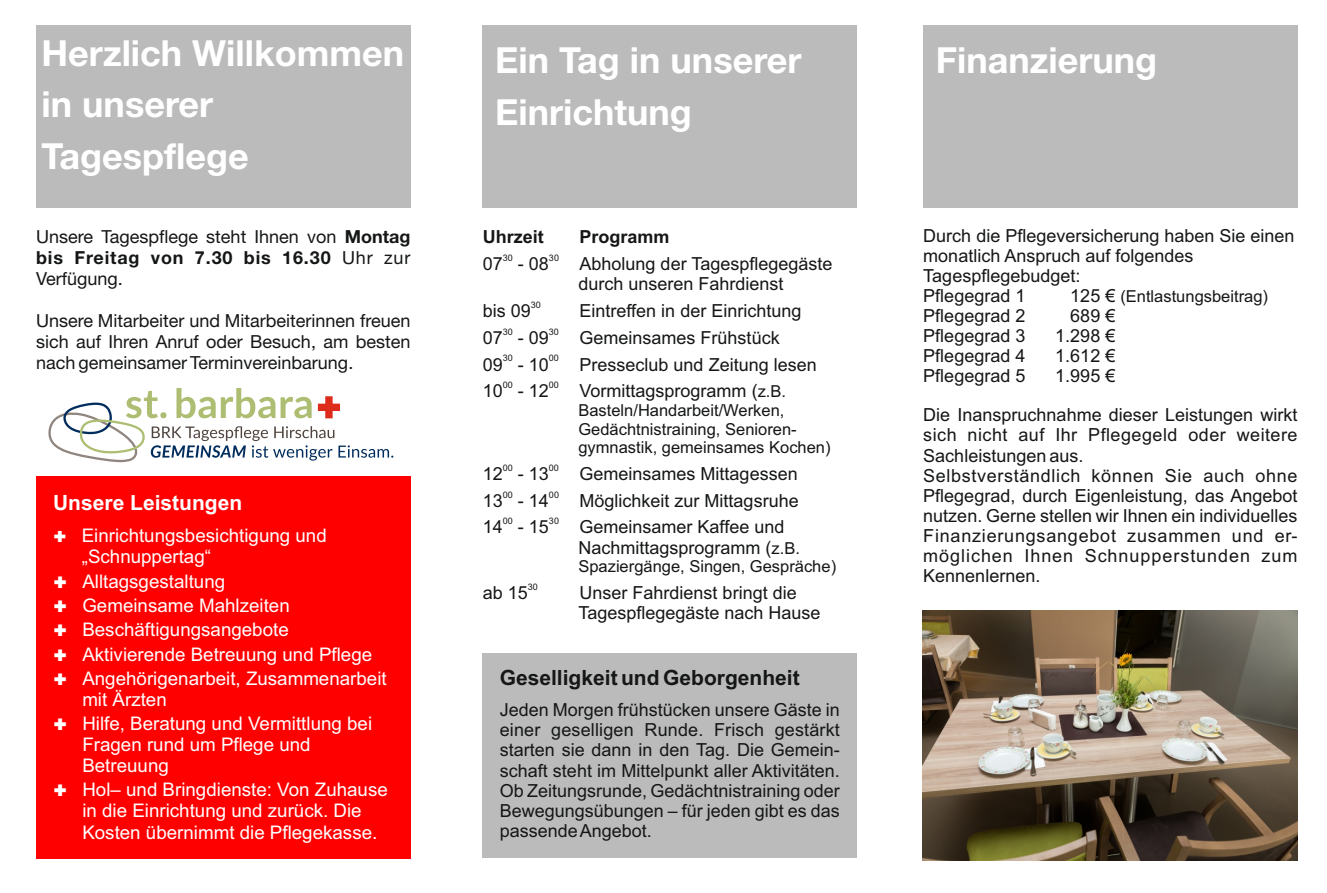
<style>
.page{position:relative;width:1327px;height:893px;background:#fff}
.page>*{position:absolute;margin:0;border:0;box-sizing:border-box;transform-origin:0 0}
.t1{font:700 36px/51.3px "Helvetica Neue LT";color:#fff}
.t2{font:700 21px "Arial";color:#151616}
.t3{font:700 21px "Arial";color:#fff}
.t4{font:18.75px/21px "Arial";color:#fff}
.t5{font:18px/20.1px "Arial";color:#151616}
.t6{font:18px/21px "Helvetica Neue LT";color:#151616;text-align:justify}
.t7{font:700 18px "Arial";color:#151616}
.t8{font:16.5px/18.5px "Arial";color:#151616}
.t9{font:9px "Arial";color:#151616}
.s1{font-weight:700}
.s2{font-size:19.5px}
.s3{font-size:16.5px}
.s4{font-size:18px}
</style>
<div class="page">
<div style="left:483px;top:654px;width:374px;height:204px;background:#bbbbbc"></div>
<div style="left:923px;top:26px;width:374px;height:182px;background:#bbbbbc"></div>
<div style="left:483px;top:26px;width:374px;height:182px;background:#bbbbbc"></div>
<div style="left:36px;top:26px;width:374px;height:182px;background:#bbbbbc"></div>
<div style="left:36px;top:476px;width:374px;height:383px;background:#f00"></div>
<svg style="left:48px;top:388px;width:345px;height:75px"></svg>
<img style="left:923px;top:610px;width:374px;height:250px">
<h1 class="t1" style="left:42px;top:31px;width:364px">Herzlich Willkommen in unserer<br>Tagespflege</h1>
<p class="t6" style="left:36px;top:228px;width:376px">Unsere Tagespflege steht Ihnen von <span class="s1">Montag bis Freitag von 7.30 bis 16.30</span> Uhr zur Verfügung.</p>
<p class="t6" style="left:36px;top:312px;width:376px">Unsere Mitarbeiter und Mitarbeiterinnen freuen sich auf Ihren Anruf oder Besuch, am besten nach gemeinsamer Terminvereinbarung.</p>
<p class="t3" style="left:53px;top:495px;width:191px">Unsere Leistungen</p>
<p class="t4" style="left:82px;top:527px;width:246px">Einrichtungsbesichtigung und „Schnuppertag“</p>
<p class="t4" style="left:82px;top:572px;width:144px">Alltagsgestaltung</p>
<p class="t4" style="left:82px;top:597px;width:209px">Gemeinsame Mahlzeiten</p>
<p class="t4" style="left:82px;top:645px;width:291px">Aktivierende Betreuung und Pflege</p>
<p class="t4" style="left:82px;top:621px;width:208px">Beschäftigungsangebote</p>
<p class="t4" style="left:82px;top:670px;width:306px">Angehörigenarbeit, Zusammenarbeit mit Ärzten</p>
<p class="t4" style="left:82px;top:715px;width:291px">Hilfe, Beratung und Vermittlung bei<br>Fragen rund um Pflege und<br>Betreuung</p>
<p class="t4" style="left:82px;top:781px;width:307px">Hol– und Bringdienste: Von Zuhause in die Einrichtung und zurück. Die<br>Kosten übernimmt die Pflegekasse<span class="s2">.</span></p>
<h1 class="t1" style="left:495px;top:38px;width:308px">Ein Tag in unserer</h1>
<h1 class="t1" style="left:936px;top:38px;width:223px">Finanzierung</h1>
<h1 class="t1" style="left:495px;top:89px;width:198px">Einrichtung</h1>
<p class="t7" style="left:483px;top:229px;width:63px">Uhrzeit</p>
<p class="t7" style="left:579px;top:229px;width:92px">Programm</p>
<p class="t9" style="left:503px;top:254px;width:12px">30</p>
<p class="t9" style="left:549px;top:254px;width:12px">30</p>
<p class="t5" style="left:483px;top:255px;width:68px">07 - 08</p>
<p class="t5" style="left:578px;top:255px;width:256px">Abholung der Tagespflegegäste durch unseren Fahrdienst</p>
<p class="t9" style="left:531px;top:301px;width:12px">30</p>
<p class="t5" style="left:483px;top:302px;width:50px">bis 09</p>
<p class="t5" style="left:579px;top:302px;width:223px">Eintreffen in der Einrichtung</p>
<p class="t9" style="left:503px;top:328px;width:12px">30</p>
<p class="t9" style="left:549px;top:328px;width:12px">30</p>
<p class="t5" style="left:483px;top:329px;width:68px">07 - 09</p>
<p class="t5" style="left:579px;top:329px;width:202px">Gemeinsames Frühstück</p>
<p class="t9" style="left:503px;top:355px;width:12px">30</p>
<p class="t9" style="left:549px;top:355px;width:12px">00</p>
<p class="t5" style="left:483px;top:356px;width:68px">09 - 10</p>
<p class="t5" style="left:579px;top:356px;width:239px">Presseclub und Zeitung lesen</p>
<p class="t9" style="left:503px;top:382px;width:12px">00</p>
<p class="t9" style="left:549px;top:382px;width:12px">00</p>
<p class="t5" style="left:483px;top:383px;width:68px">10 - 12</p>
<p class="t5" style="left:579px;top:383px;width:208px">Vormittagsprogramm (<span class="s3">z.B.</span></p>
<p class="t8" style="left:578px;top:403px;width:254px">Basteln/Handarbeit/Werken,<br>Gedächtnistraining, Senioren&shy;gymnastik, gemeinsames Kochen)</p>
<p class="t9" style="left:503px;top:464px;width:12px">00</p>
<p class="t9" style="left:549px;top:464px;width:12px">00</p>
<p class="t5" style="left:483px;top:465px;width:68px">12 - 13</p>
<p class="t5" style="left:579px;top:465px;width:220px">Gemeinsames Mittagessen</p>
<p class="t9" style="left:503px;top:491px;width:12px">00</p>
<p class="t9" style="left:549px;top:491px;width:12px">00</p>
<p class="t5" style="left:483px;top:492px;width:68px">13 - 14</p>
<p class="t5" style="left:579px;top:492px;width:221px">Möglichkeit zur Mittagsruhe</p>
<p class="t9" style="left:503px;top:518px;width:12px">00</p>
<p class="t9" style="left:549px;top:518px;width:12px">30</p>
<p class="t5" style="left:483px;top:519px;width:68px">14 - 15</p>
<p class="t5" style="left:578px;top:519px;width:223px">Gemeinsamer Kaffee und<br>Nachmittagsprogramm (<span class="s3">z.B.</span></p>
<p class="t8" style="left:578px;top:559px;width:259px">Spaziergänge, Singen, Gespräche)</p>
<p class="t9" style="left:528px;top:583px;width:12px">30</p>
<p class="t5" style="left:483px;top:584px;width:47px">ab 15</p>
<p class="t5" style="left:578px;top:584px;width:244px">Unser Fahrdienst bringt die<br>Tagespflegegäste nach Hause</p>
<p class="t2" style="left:500px;top:670px;width:301px">Geselligkeit und Geborgenheit</p>
<p class="t5" style="left:500px;top:701px;width:342px;text-align:justify">Jeden Morgen frühstücken unsere Gäste in einer geselligen Runde. Frisch gestärkt starten sie dann in den Tag. Die Gemein&shy;schaft steht im Mittelpunkt aller Aktivitäten.<br>Ob Zeitungsrunde, Gedächtnistraining oder Bewegungsübungen – für jeden gibt es das passende Angebot.</p>
<p class="t5" style="left:923px;top:227px;width:373px">Durch die Pflegeversicherung haben Sie einen monatlich Anspruch auf folgendes<br>Tagespflegebudget:<br>Pflegegrad 1</p>
<p class="t8" style="left:1070px;top:288px;width:199px"><span class="s4">125 €</span> (Entlastungsbeitrag )</p>
<p class="t5" style="left:923px;top:307px;width:104px">Pflegegrad 2</p>
<p class="t5" style="left:1070px;top:307px;width:47px">689 €</p>
<p class="t5" style="left:923px;top:327px;width:104px">Pflegegrad 3</p>
<p class="t5" style="left:1055px;top:327px;width:62px">1.298 €</p>
<p class="t5" style="left:923px;top:368px;width:104px">Pflegegrad 5</p>
<p class="t5" style="left:1055px;top:368px;width:62px">1.995 €</p>
<p class="t5" style="left:923px;top:348px;width:104px">Pflegegrad 4</p>
<p class="t5" style="left:1055px;top:348px;width:62px">1.612 €</p>
<p class="t5" style="left:923px;top:407px;width:376px">Die Inanspruchnahme dieser Leistungen wirkt sich nicht auf Ihr Pflegegeld oder weitere Sachleistungen aus.<br>Selbstverständlich können Sie auch ohne Pflegegrad, durch Eigenleistung, das Angebot nutzen. Gerne stellen wir Ihnen ein individuelles Finanzierungsangebot zusammen und er&shy;möglichen Ihnen Schnupperstunden zum Kennenlernen.</p>
</div>
